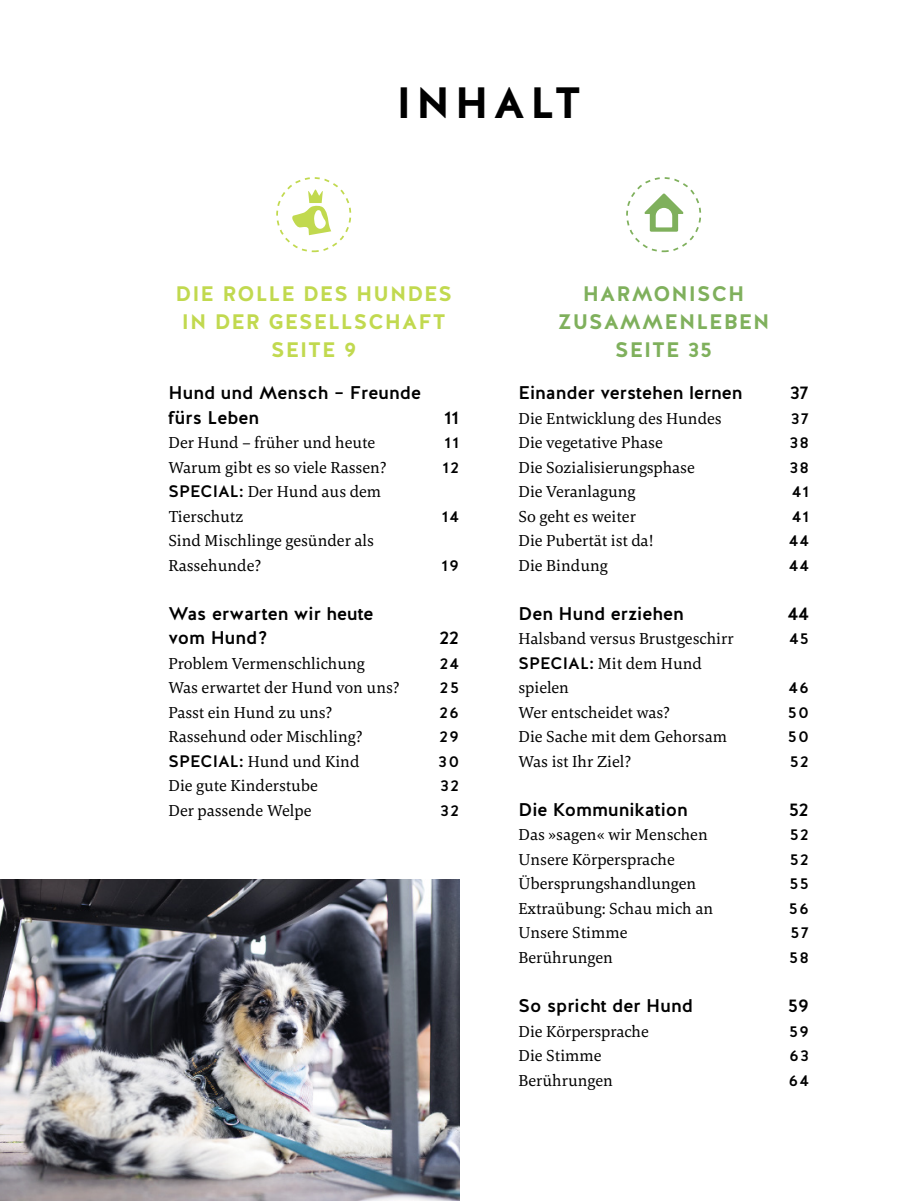
<style>
.page{position:relative;width:918px;height:1201px;background:#fff}
.page>*{position:absolute;margin:0;border:0;box-sizing:border-box;transform-origin:0 0}
.t1{font:700 43.75px "Halis GR";letter-spacing:.11em;color:#000}
.t2{font:700 21px/28px "Halis GR";letter-spacing:.05em;color:#c1d94f;text-align:center}
.t3{font:700 21px/28px "Halis GR";letter-spacing:.05em;color:#7fb05c;text-align:center}
.t4{font:500 18.38px/24.5px "Halis GR";color:#000}
.t5{font:16.62px/24.5px "Carrara";color:#000}
.t6{font:500 15.75px "Halis GR";letter-spacing:.1em;color:#000}
.s1{font-family:"Halis GR";font-weight:500}
</style>
<div class="page">
<img style="left:0;top:880px;width:459px;height:320px">
<div style="left:276px;top:177px;width:75px;height:75px;border:2px dashed #c1d94f;border-radius:50%"></div>
<div style="left:626px;top:177px;width:75px;height:75px;border:2px dashed #7fb05c;border-radius:50%"></div>
<svg style="left:292px;top:189px;width:39px;height:46px"></svg>
<svg style="left:644px;top:193px;width:39px;height:39px"></svg>
<h1 class="t1" style="left:396px;top:77px;width:186px">INHALT</h1>
<p class="t2" style="left:175px;top:280px;width:278px">DIE ROLLE DES HUNDES<br>IN DER GESELLSCHAFT<br>SEITE 9</p>
<p class="t4" style="left:168px;top:382px;width:254px">Hund und Mensch – Freunde fürs Leben</p>
<p class="t4" style="left:444px;top:406px;width:16px">11</p>
<p class="t5" style="left:168px;top:431px;width:208px">Der Hund – früher und heute</p>
<p class="t6" style="left:444px;top:437px;width:16px">11</p>
<p class="t5" style="left:168px;top:455px;width:219px">Warum gibt es so viele Rassen?</p>
<p class="t6" style="left:442px;top:461px;width:18px">12</p>
<p class="t5" style="left:168px;top:480px;width:214px"><span class="s1">SPECIAL:</span> Der Hund aus dem<br>Tierschutz</p>
<p class="t6" style="left:442px;top:510px;width:19px">14</p>
<p class="t5" style="left:168px;top:529px;width:207px">Sind Mischlinge gesünder als<br>Rassehunde?</p>
<p class="t4" style="left:168px;top:602px;width:207px">Was erwarten wir heute vom Hund?</p>
<p class="t6" style="left:441px;top:559px;width:19px">19</p>
<p class="t4" style="left:439px;top:627px;width:21px">22</p>
<p class="t5" style="left:168px;top:651px;width:198px">Problem Vermenschlichung</p>
<p class="t6" style="left:440px;top:657px;width:21px">24</p>
<p class="t5" style="left:168px;top:676px;width:233px">Was erwartet der Hund von uns?</p>
<p class="t6" style="left:440px;top:682px;width:21px">25</p>
<p class="t5" style="left:168px;top:700px;width:165px">Passt ein Hund zu uns?</p>
<p class="t6" style="left:439px;top:706px;width:21px">26</p>
<p class="t5" style="left:168px;top:725px;width:195px">Rassehund oder Mischling?</p>
<p class="t6" style="left:439px;top:731px;width:21px">29</p>
<p class="t5" style="left:168px;top:749px;width:192px"><span class="s1">SPECIAL:</span> Hund und Kind</p>
<p class="t6" style="left:439px;top:755px;width:22px">30</p>
<p class="t5" style="left:168px;top:774px;width:151px">Die gute Kinderstube</p>
<p class="t6" style="left:440px;top:780px;width:20px">32</p>
<p class="t5" style="left:168px;top:798px;width:144px">Der passende Welpe</p>
<p class="t6" style="left:440px;top:804px;width:20px">32</p>
<p class="t3" style="left:558px;top:280px;width:213px">HARMONISCH<br>ZUSAMMENLEBEN<br>SEITE 35</p>
<p class="t4" style="left:518px;top:382px;width:226px">Einander verstehen lernen</p>
<p class="t4" style="left:790px;top:382px;width:20px">37</p>
<p class="t5" style="left:518px;top:406px;width:205px">Die Entwicklung des Hundes</p>
<p class="t6" style="left:791px;top:412px;width:19px">37</p>
<p class="t5" style="left:518px;top:431px;width:146px">Die vegetative Phase</p>
<p class="t6" style="left:790px;top:437px;width:21px">38</p>
<p class="t5" style="left:518px;top:455px;width:178px">Die Sozialisierungsphase</p>
<p class="t6" style="left:790px;top:461px;width:21px">38</p>
<p class="t5" style="left:518px;top:480px;width:118px">Die Veranlagung</p>
<p class="t6" style="left:792px;top:486px;width:18px">41</p>
<p class="t5" style="left:518px;top:504px;width:119px">So geht es weiter</p>
<p class="t6" style="left:792px;top:510px;width:18px">41</p>
<p class="t5" style="left:518px;top:529px;width:136px">Die Pubertät ist da!</p>
<p class="t6" style="left:789px;top:535px;width:21px">44</p>
<p class="t5" style="left:518px;top:553px;width:91px">Die Bindung</p>
<p class="t6" style="left:789px;top:559px;width:21px">44</p>
<p class="t4" style="left:518px;top:602px;width:167px">Den Hund erziehen</p>
<p class="t4" style="left:788px;top:602px;width:22px">44</p>
<p class="t5" style="left:518px;top:627px;width:217px">Halsband versus Brustgeschirr</p>
<p class="t6" style="left:789px;top:633px;width:21px">45</p>
<p class="t5" style="left:518px;top:651px;width:185px"><span class="s1">SPECIAL:</span> Mit dem Hund spielen</p>
<p class="t6" style="left:789px;top:682px;width:21px">46</p>
<p class="t5" style="left:518px;top:700px;width:153px">Wer entscheidet was?</p>
<p class="t6" style="left:788px;top:706px;width:22px">50</p>
<p class="t5" style="left:518px;top:725px;width:210px">Die Sache mit dem Gehorsam</p>
<p class="t6" style="left:788px;top:731px;width:22px">50</p>
<p class="t5" style="left:518px;top:749px;width:114px">Was ist Ihr Ziel?</p>
<p class="t6" style="left:790px;top:755px;width:21px">52</p>
<p class="t4" style="left:518px;top:798px;width:171px">Die Kommunikation</p>
<p class="t4" style="left:788px;top:798px;width:22px">52</p>
<p class="t5" style="left:518px;top:823px;width:191px">Das »sagen« wir Menschen</p>
<p class="t6" style="left:790px;top:829px;width:21px">52</p>
<p class="t5" style="left:518px;top:847px;width:158px">Unsere Körpersprache</p>
<p class="t6" style="left:790px;top:853px;width:21px">52</p>
<p class="t5" style="left:518px;top:872px;width:179px">Übersprungshandlungen</p>
<p class="t6" style="left:789px;top:878px;width:21px">55</p>
<p class="t5" style="left:518px;top:896px;width:196px">Extraübung: Schau mich an</p>
<p class="t6" style="left:789px;top:902px;width:21px">56</p>
<p class="t5" style="left:518px;top:921px;width:111px">Unsere Stimme</p>
<p class="t6" style="left:790px;top:927px;width:20px">57</p>
<p class="t5" style="left:518px;top:945px;width:96px">Berührungen</p>
<p class="t6" style="left:789px;top:951px;width:21px">58</p>
<p class="t4" style="left:518px;top:994px;width:176px">So spricht der Hund</p>
<p class="t4" style="left:788px;top:994px;width:22px">59</p>
<p class="t5" style="left:518px;top:1019px;width:132px">Die Körpersprache</p>
<p class="t6" style="left:789px;top:1025px;width:21px">59</p>
<p class="t5" style="left:518px;top:1043px;width:85px">Die Stimme</p>
<p class="t6" style="left:789px;top:1049px;width:21px">63</p>
<p class="t5" style="left:518px;top:1068px;width:96px">Berührungen</p>
<p class="t6" style="left:789px;top:1074px;width:21px">64</p>
</div>
